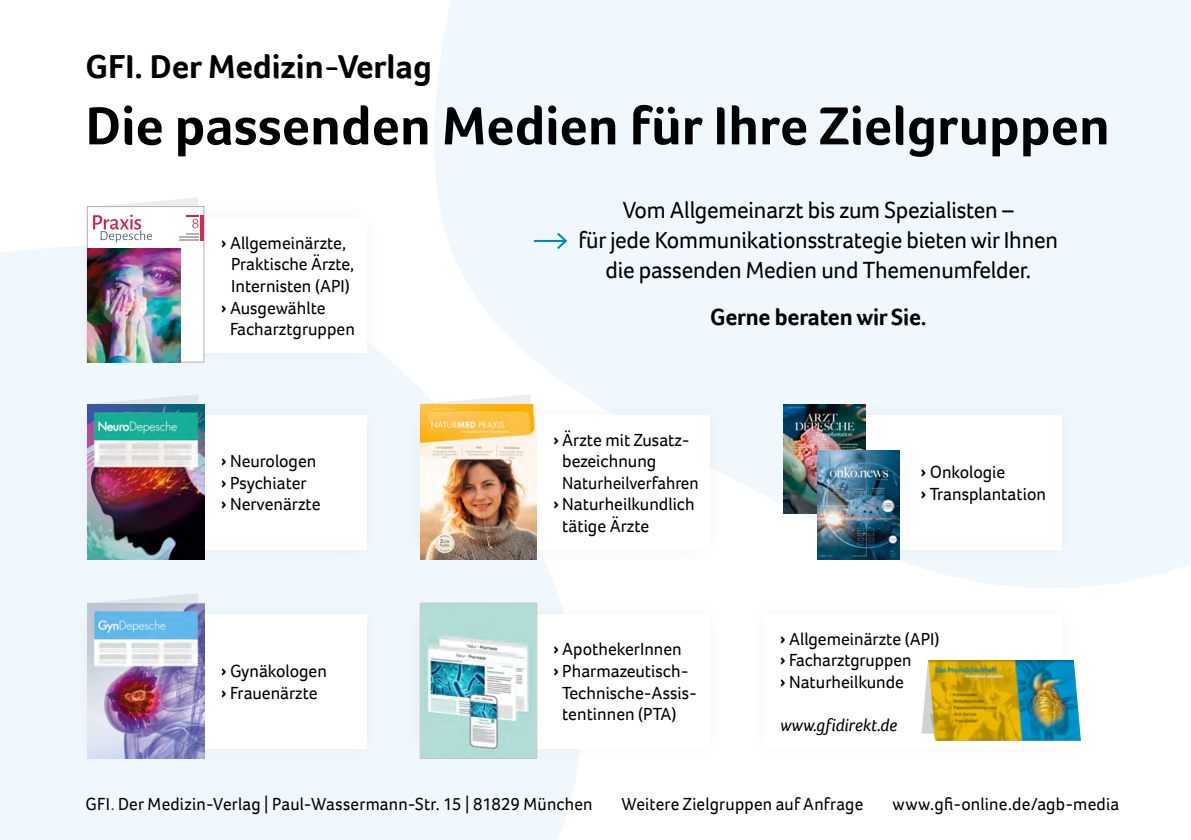
<style>
.page{position:relative;width:1191px;height:840px;background:#fff}
.page>*{position:absolute;margin:0;border:0;box-sizing:border-box;transform-origin:0 0}
.t1{font:700 55px "Foco";color:#000}
.t2{font:700 34px "Foco";color:#000}
.t3{font:24px/30px "Foco";letter-spacing:-.01em;color:#000;text-align:center}
.t4{font:700 24px "Foco";letter-spacing:-.01em;color:#000}
.t5{font:18px/21.6px "Foco";color:#000}
.t6{font:18px "Foco";color:#000;scale:.96 1}
.t7{font:italic 18px "Foco";color:#000}
.s1{font-weight:700}
.s2{color:#d42238}
</style>
<div class="page">
<div style="left:434px;top:0;width:757px;height:588px;background:#f0f7fd"></div>
<svg style="left:0;top:186px;width:622px;height:653px;fill:#f0f7fd"></svg>
<div style="left:69px;top:595px;width:316px;height:171px;background:#eff6fc"></div>
<div style="left:88px;top:614px;width:278px;height:134px;background:#fff"></div>
<div style="left:401px;top:595px;width:327px;height:171px;background:#000;opacity:.05"></div>
<div style="left:420px;top:614px;width:289px;height:134px;background:#fff"></div>
<div style="left:401px;top:396px;width:327px;height:172px;background:#000;opacity:.05"></div>
<div style="left:420px;top:415px;width:289px;height:134px;background:#fff"></div>
<div style="left:69px;top:396px;width:316px;height:172px;background:#eff6fc"></div>
<div style="left:88px;top:415px;width:278px;height:134px;background:#fff"></div>
<div style="left:823px;top:396px;width:257px;height:172px;background:#000;opacity:.05"></div>
<div style="left:841px;top:415px;width:220px;height:134px;background:#fff"></div>
<div style="left:69px;top:200px;width:316px;height:171px;background:#000;opacity:.05"></div>
<div style="left:88px;top:218px;width:278px;height:134px;background:#fff"></div>
<svg style="left:420px;top:394px;width:111px;height:10px"></svg>
<img style="left:420px;top:404px;width:116px;height:155px">
<svg style="left:88px;top:394px;width:110px;height:10px"></svg>
<img style="left:88px;top:404px;width:116px;height:155px">
<svg style="left:88px;top:593px;width:110px;height:10px"></svg>
<img style="left:88px;top:603px;width:116px;height:155px">
<hr style="left:534px;top:240px;width:32px;height:2px;background:#0083be">
<svg style="left:555px;top:230px;width:14px;height:21px"></svg>
<svg style="left:921px;top:662px;width:7px;height:72px"></svg>
<img style="left:928px;top:660px;width:152px;height:80px">
<img style="left:422px;top:604px;width:113px;height:152px">
<div style="left:420px;top:602px;width:117px;height:156px;border:1px solid #c6c6c6"></div>
<img style="left:784px;top:404px;width:81px;height:109px">
<img style="left:817px;top:450px;width:82px;height:109px">
<div style="left:87px;top:206px;width:117px;height:156px;background:#fff;border:1px solid #b3b2b2"></div>
<hr style="left:200px;top:215px;width:4px;height:25px;background:#d62b4d">
<img style="left:88px;top:197px;width:110px;height:166px">
<p class="t2" style="left:85px;top:44px;width:348px">GFI. Der Medizin-Verlag</p>
<p class="t1" style="left:85px;top:89px;width:1026px">Die passenden Medien für Ihre Zielgruppen</p>
<p class="t5" style="left:221px;top:231px;width:135px;text-align:center"><span class="s1">›</span> Allgemeinärzte,<br>Praktische Ärzte,</p>
<p class="t5" style="left:231px;top:274px;width:120px">Internisten (API)</p>
<p class="t5" style="left:230px;top:296px;width:126px;text-indent:-9px"><span class="s1">›</span> Ausgewählte<br>Facharztgruppen</p>
<p class="t5" style="left:221px;top:450px;width:97px"><span class="s1">›</span> Neurologen <span class="s1">›</span> Psychiater</p>
<p class="t5" style="left:221px;top:493px;width:101px"><span class="s1">›</span> Nervenärzte</p>
<p class="t5" style="left:221px;top:659px;width:107px"><span class="s1">›</span> Gynäkologen <span class="s1">›</span> Frauenärzte</p>
<p class="t3" style="left:578px;top:194px;width:481px">Vom Allgemeinarzt bis zum Spezialisten –<br>für jede Kommunikationsstrategie bieten wir Ihnen die passenden Medien und Themenumfelder.</p>
<p class="t4" style="left:710px;top:301px;width:218px">Gerne beraten wir Sie.</p>
<p class="t5" style="left:562px;top:428px;width:138px;text-indent:-9px"><span class="s1">›</span> Ärzte mit Zusatz&shy;bezeichnung<br>Naturheilverfahren</p>
<p class="t5" style="left:562px;top:493px;width:134px;text-indent:-9px"><span class="s1">›</span> Naturheilkundlich tätige Ärzte</p>
<p class="t5" style="left:553px;top:638px;width:130px"><span class="s1">›</span> ApothekerInnen</p>
<p class="t5" style="left:562px;top:659px;width:136px;text-indent:-9px"><span class="s1">›</span> Pharmazeutisch-<br>Technische-Assis&shy;tentinnen (PTA)</p>
<p class="t5" style="left:921px;top:460px;width:127px"><span class="s1">›</span> Onkologie<br><span class="s1">›</span> Transplantation</p>
<p class="t5" style="left:780px;top:627px;width:161px"><span class="s1">›</span> Allgemeinärzte (API)</p>
<p class="t6" style="left:780px;top:647px;width:138px"><span class="s1">›</span> Facharztgruppen</p>
<p class="t5" style="left:780px;top:670px;width:125px"><span class="s1">›</span> Naturheilkunde</p>
<p class="t7" style="left:780px;top:712px;width:118px">www.gfidirekt.de</p>
<p class="t6" style="left:85px;top:791px;width:530px">GFI<span class="s2">.</span> Der Medizin-Verlag | Paul-Wassermann-Str. 15 | 81829 München</p>
<p class="t6" style="left:621px;top:791px;width:253px">Weitere Zielgruppen auf Anfrage</p>
<p class="t5" style="left:892px;top:792px;width:228px">www.gfi-online.de/agb-media</p>
</div>
